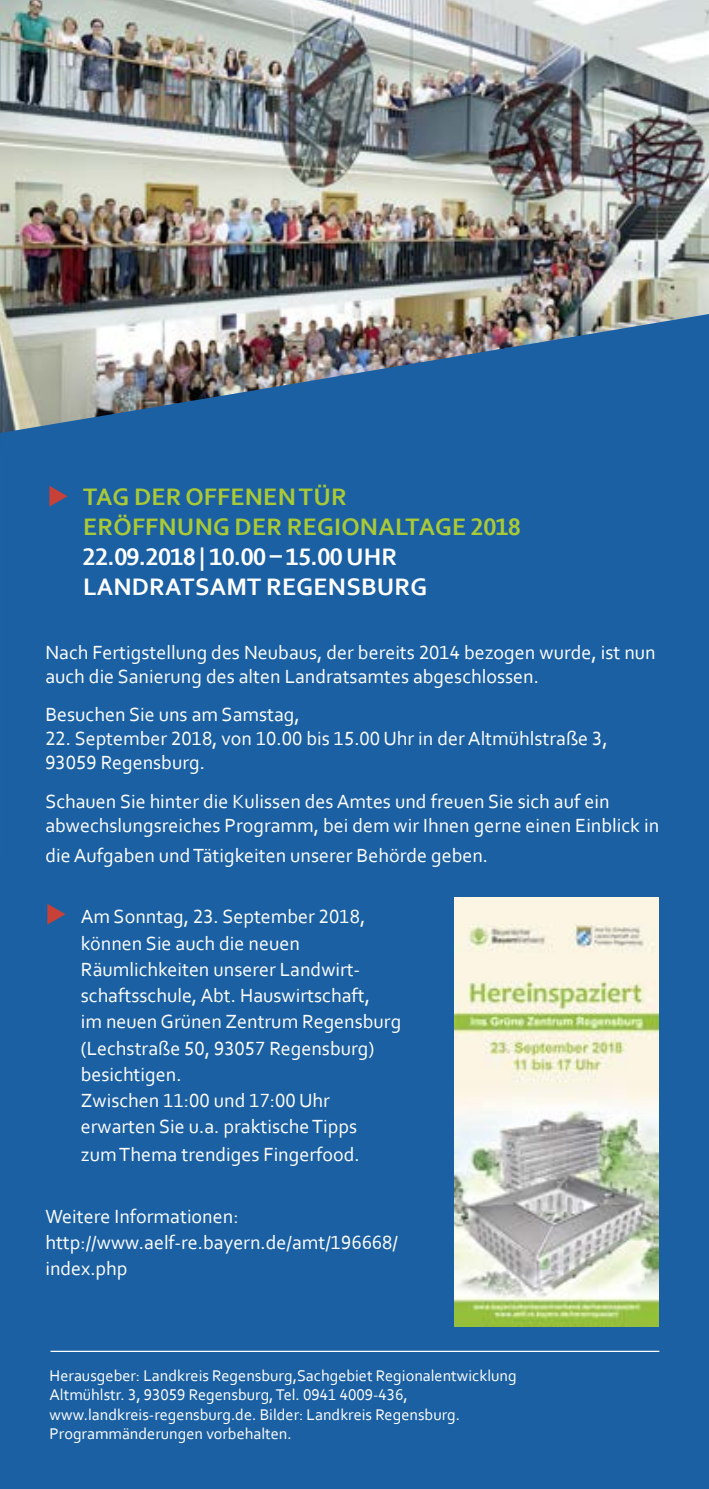
<style>
.page{position:relative;width:709px;height:1489px;background:#fff}
.page>*{position:absolute;margin:0;border:0;box-sizing:border-box;transform-origin:0 0}
.t1{font:700 25px/30px "Corbel";letter-spacing:.01em;color:#fff}
.t2{font:700 25px/30px "Corbel";letter-spacing:.01em;color:#a9c937}
.t3{font:20px/26.5px "Corbel";color:#fff}
.t4{font:16.25px/19.5px "Corbel";color:#fff}
</style>
<div class="page">
<img style="left:0;top:0;width:708px;height:314px">
<div style="left:0;top:314px;width:708px;height:1174px;background:#1b60a3"></div>
<svg style="left:708px;top:0;width:1px;height:1488px"></svg>
<hr style="left:50px;top:1350px;width:609px;height:1px;background:#fff">
<img style="left:454px;top:897px;width:204px;height:429px">
<svg style="left:50px;top:485px;width:18px;height:21px"></svg>
<svg style="left:47px;top:903px;width:19px;height:21px"></svg>
<p class="t2" style="left:83px;top:481px;width:439px">TAG DER OFFENEN TÜR<br>ERÖFFNUNG DER REGIONALTAGE 2018</p>
<p class="t1" style="left:83px;top:541px;width:346px">22.09.2018 | 10.00 – 15.00 UHR<br>LANDRATSAMT REGENSBURG</p>
<p class="t3" style="left:45px;top:640px;width:612px;line-height:24px">Nach Fertigstellung des Neubaus, der bereits 2014 bezogen wurde, ist nun auch die Sanierung des alten Landratsamtes abgeschlossen.</p>
<p class="t3" style="left:45px;top:701px;width:256px">Besuchen Sie uns am Samstag,</p>
<p class="t3" style="left:45px;top:726px;width:564px;line-height:24px">22. September 2018, von 10.00 bis 15.00 Uhr in der Altmühlstraße 3,<br>93059 Regensburg.</p>
<p class="t3" style="left:45px;top:788px;width:615px;line-height:24px">Schauen Sie hinter die Kulissen des Amtes und freuen Sie sich auf ein abwechslungsreiches Programm, bei dem wir Ihnen gerne einen Einblick in</p>
<p class="t3" style="left:45px;top:841px;width:444px">die Aufgaben und Tätigkeiten unserer Behörde geben.</p>
<p class="t3" style="left:81px;top:903px;width:322px">Am Sonntag, 23. September 2018, können Sie auch die neuen<br>Räumlichkeiten unserer Landwirt‑ schaftsschule, Abt. Hauswirtschaft,<br>im neuen Grünen Zentrum Regensburg (Lechstraße 50, 93057 Regensburg) besichtigen.<br>Zwischen 11:00 und 17:00 Uhr erwarten Sie u.a. praktische Tipps<br>zum Thema trendiges Fingerfood.</p>
<p class="t3" style="left:45px;top:1202px;width:354px">Weitere Informationen: http://www.aelf-re.bayern.de/amt/196668/ index.php</p>
<p class="t4" style="left:50px;top:1364px;width:468px">Herausgeber: Landkreis Regensburg,Sachgebiet Regionalentwicklung Altmühlstr. 3, 93059 Regensburg, Tel. 0941 4009-436, www.landkreis-regensburg.de. Bilder: Landkreis Regensburg.<br>Programmänderungen vorbehalten.</p>
</div>
